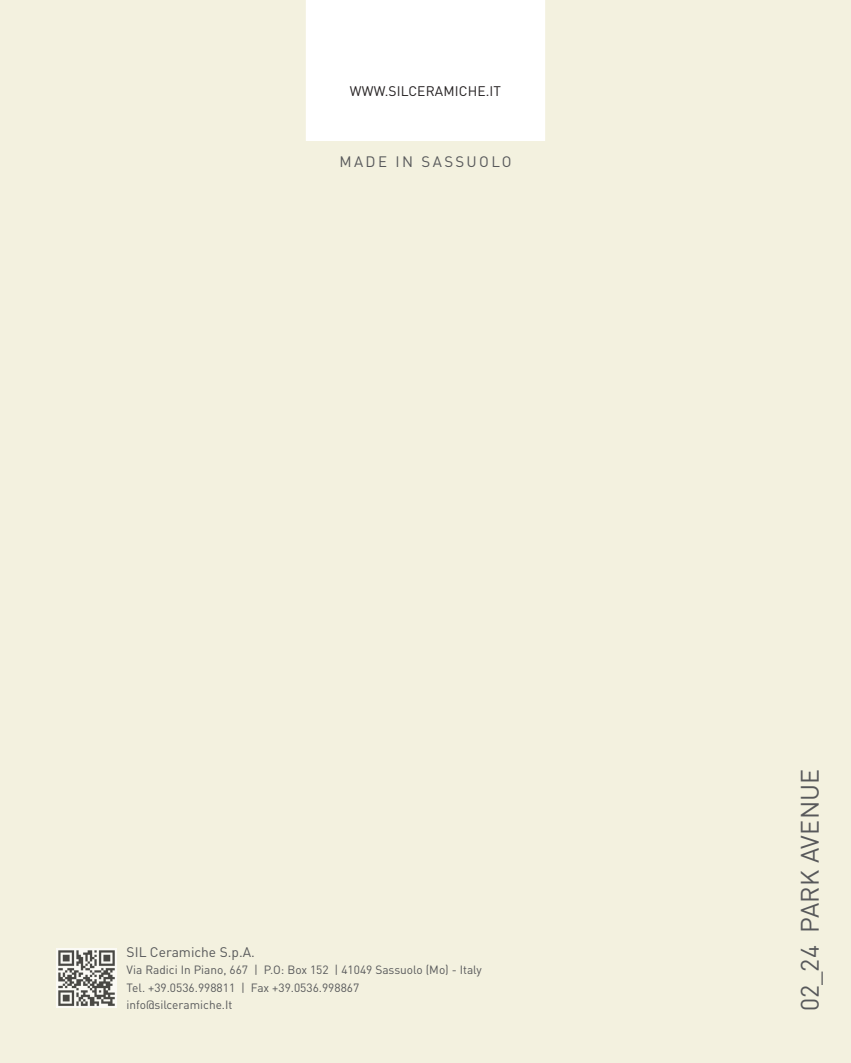
<style>
.page{position:relative;width:851px;height:1063px;background:#fff}
.page>*{position:absolute;margin:0;border:0;box-sizing:border-box;transform-origin:0 0}
.t1{font:25px "DIN Pro";letter-spacing:.01em;color:#57585a}
.t2{font:15px "DIN Pro";letter-spacing:.16em;color:#57585a}
.t3{font:13.75px "DIN Pro";letter-spacing:.01em;color:#231f20}
.t4{font:13.75px "DIN Pro";color:#57585a}
.t5{font:11.88px/17.4px "DIN Pro";color:#57585a}
</style>
<div class="page">
<div style="left:0;top:0;width:850px;height:1063px;background:#f3f1df"></div>
<div style="left:306px;top:0;width:239px;height:141px;background:#fff"></div>
<img style="left:57px;top:948px;width:59px;height:60px">
<p class="t3" style="left:350px;top:83px;width:153px">WWW.SILCERAMICHE.IT</p>
<p class="t2" style="left:339px;top:152px;width:174px">MADE IN SASSUOLO</p>
<p class="t4" style="left:127px;top:943px;width:130px">SIL Ceramiche S.p.A.</p>
<p class="t5" style="left:126px;top:961px;width:357px">Via Radici In Piano, 667 | P.O: Box 152 | 41049 Sassuolo (Mo) - Italy<br>Tel. +39.0536.998811 | Fax +39.0536.998867<br>info@silceramiche.It</p>
<h1 class="t1" style="left:793px;top:1011px;width:244px;rotate:-90deg">02_24 PARK AVENUE</h1>
</div>
